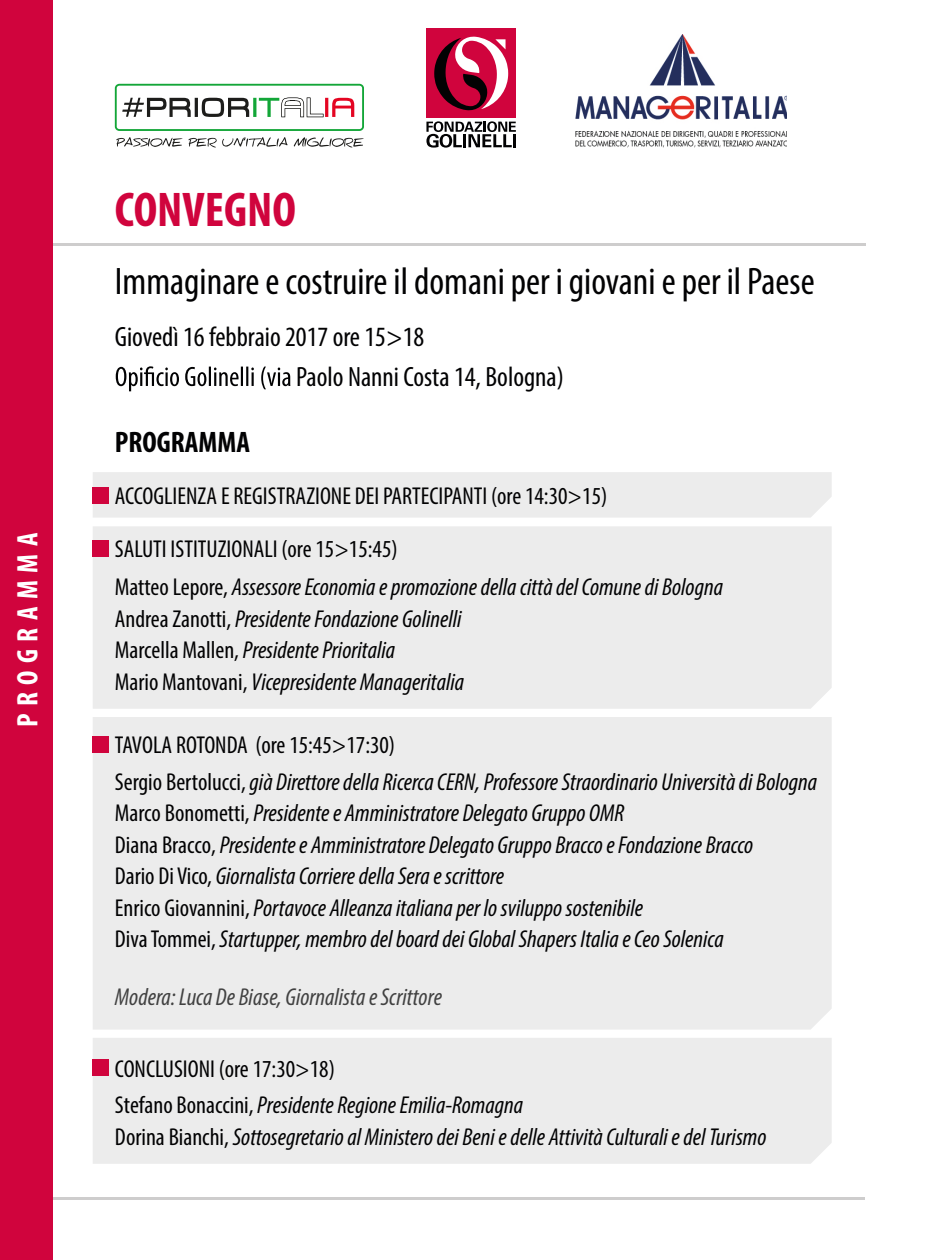
<style>
.page{position:relative;width:928px;height:1260px;background:#fff}
.page>*{position:absolute;margin:0;border:0;box-sizing:border-box;transform-origin:0 0}
.t1{font:700 condensed 49px "Myriad Pro";color:#d0043d}
.t2{font:condensed 38.5px "Myriad Pro";color:#020203}
.t3{font:700 condensed 29.75px "Myriad Pro";letter-spacing:.25em;color:#fff}
.t4{font:700 condensed 29.75px "Myriad Pro";color:#020203}
.t5{font:condensed 28px/40.2px "Myriad Pro";color:#020203}
.t6{font:italic condensed 24.5px/31.5px "Myriad Pro";color:#020203}
.t7{font:condensed 24.5px/52.5px "Myriad Pro";color:#020203}
.t8{font:italic condensed 24.5px "Myriad Pro";color:#414141}
.s1{font-style:normal}
.s2{font-style:italic}
</style>
<div class="page">
<div style="left:93px;top:472px;width:738px;height:46px;background:#ececec"></div>
<div style="left:93px;top:526px;width:738px;height:183px;background:#ececec"></div>
<div style="left:93px;top:717px;width:738px;height:313px;background:#ececec"></div>
<div style="left:93px;top:1038px;width:738px;height:126px;background:#ececec"></div>
<hr style="left:8px;top:243px;width:858px;height:3px;background:#cecdcd">
<hr style="left:7px;top:1197px;width:857px;height:3px;background:#cecdcd">
<svg style="left:426px;top:121px;width:90px;height:27px"></svg>
<div style="left:426px;top:29px;width:90px;height:89px;background:#d0043d"></div>
<svg style="left:434px;top:36px;width:74px;height:75px"></svg>
<svg style="left:116px;top:366px;width:174px;height:25px"></svg>
<svg style="left:115px;top:84px;width:249px;height:47px"></svg>
<svg style="left:116px;top:137px;width:171px;height:11px"></svg>
<svg style="left:294px;top:137px;width:70px;height:11px"></svg>
<img style="left:575px;top:34px;width:211px;height:114px">
<div style="left:0;top:0;width:52px;height:1260px;background:#d0043d"></div>
<div style="left:93px;top:488px;width:16px;height:16px;background:#d0043d"></div>
<div style="left:93px;top:541px;width:16px;height:16px;background:#d0043d"></div>
<div style="left:93px;top:737px;width:16px;height:16px;background:#d0043d"></div>
<div style="left:93px;top:1060px;width:16px;height:16px;background:#d0043d"></div>
<p class="t3" style="left:9px;top:727px;width:196px;rotate:-90deg">PROGRAMMA</p>
<h1 class="t1" style="left:115px;top:179px;width:183px">CONVEGNO</h1>
<h2 class="t2" style="left:115px;top:258px;width:701px">Immaginare e costruire il domani per i giovani e per il Paese</h2>
<p class="t5" style="left:296px;top:316px;width:269px;text-indent:-181px">Giovedì 16 febbraio 2017 ore 15&gt;18<br>Paolo Nanni Costa 14, Bologna)</p>
<p class="t4" style="left:115px;top:423px;width:137px">PROGRAMMA</p>
<p class="t7" style="left:115px;top:470px;width:494px">ACCOGLIENZA E REGISTRAZIONE DEI PARTECIPANTI (ore 14:30&gt;15)<br>SALUTI ISTITUZIONALI (ore 15&gt;15:45)</p>
<p class="t6" style="left:115px;top:571px;width:609px"><span class="s1">Matteo Lepore,</span> Assessore Economia e promozione della città del Comune di Bologna <span class="s1">Andrea Zanotti,</span> Presidente Fondazione Golinelli<br><span class="s1">Marcella Mallen,</span> Presidente Prioritalia<br><span class="s1">Mario Mantovani,</span> Vicepresidente Manageritalia</p>
<p class="t6" style="left:115px;top:726px;width:704px;line-height:37.3px"><span class="s1">TAVOLA ROTONDA (ore 15:45&gt;17:30)<br>Sergio Bertolucci,</span> già Direttore della Ricerca CERN, Professore Straordinario Università di Bologna</p>
<p class="t6" style="left:115px;top:797px;width:639px"><span class="s1">Marco Bonometti,</span> Presidente e Amministratore Delegato Gruppo OMR<br><span class="s1">Diana Bracco,</span> Presidente e Amministratore Delegato Gruppo Bracco e Fondazione Bracco <span class="s1">Dario Di Vico,</span> Giornalista Corriere della Sera e scrittore<br><span class="s1">Enrico Giovannini,</span> Portavoce Alleanza italiana per lo sviluppo sostenibile<br><span class="s1">DivaTommei,</span> Startupper, membro del board dei Global Shapers Italia e Ceo Solenica</p>
<p class="t8" style="left:115px;top:982px;width:329px">Modera: Luca De Biase, Giornalista e Scrittore</p>
<p class="t7" style="left:115px;top:1050px;width:409px;line-height:36.8px">CONCLUSIONI (ore 17:30&gt;18)<br>Stefano Bonaccini, <span class="s2">Presidente Regione Emilia-Romagna</span></p>
<p class="t6" style="left:115px;top:1121px;width:653px"><span class="s1">Dorina Bianchi,</span> Sottosegretario al Ministero dei Beni e delle Attività Culturali e del Turismo</p>
</div>
